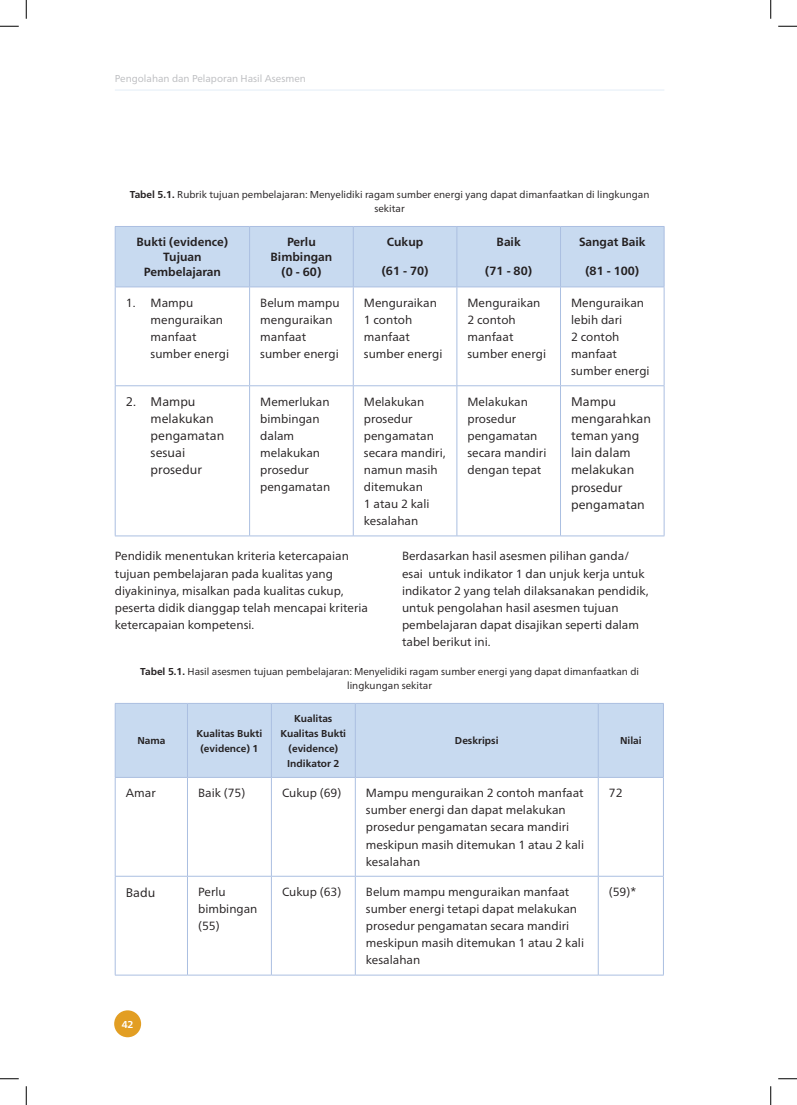
<style>
.page{position:relative;width:797px;height:1105px;background:#fff}
.page>*{position:absolute;margin:0;border:0;box-sizing:border-box;transform-origin:0 0}
.t1{font:12.5px/17.1px "Neue Frutiger World";color:#231f20}
.t2{font:11.88px/17.1px "Neue Frutiger World";color:#231f20}
.t3{font:700 11.88px/15px "Neue Frutiger World";color:#231f20;text-align:center}
.t4{font:10px/14.4px "Neue Frutiger World";color:#231f20;text-align:center}
.t5{font:700 10px/15px "Neue Frutiger World";color:#231f20;text-align:center}
.t6{font:10px "Neue Frutiger World";color:#bcbdc0}
.t7{font:700 10px "Neue Frutiger World";color:#fff}
.s1{font-weight:700}
</style>
<div class="page">
<hr style="left:115px;top:90px;width:549px;height:1px;background:#e3edf7">
<div style="left:114px;top:1010px;width:27px;height:27px;background:#e29e23;border-radius:50%"></div>
<div style="left:116px;top:227px;width:547px;height:60px;background:#c8daf0"></div>
<hr style="left:249px;top:227px;width:1px;height:60px;background:#abbfe1">
<hr style="left:353px;top:227px;width:1px;height:60px;background:#abbfe1">
<hr style="left:456px;top:227px;width:1px;height:60px;background:#abbfe1">
<hr style="left:560px;top:227px;width:1px;height:60px;background:#abbfe1">
<hr style="left:249px;top:287px;width:1px;height:98px;background:#abbfe1">
<hr style="left:353px;top:287px;width:1px;height:98px;background:#abbfe1">
<hr style="left:456px;top:287px;width:1px;height:98px;background:#abbfe1">
<hr style="left:560px;top:287px;width:1px;height:98px;background:#abbfe1">
<hr style="left:115px;top:385px;width:134px;height:1px;background:#abbfe1">
<hr style="left:249px;top:385px;width:104px;height:1px;background:#abbfe1">
<hr style="left:249px;top:386px;width:1px;height:150px;background:#abbfe1">
<hr style="left:353px;top:385px;width:104px;height:1px;background:#abbfe1">
<hr style="left:353px;top:386px;width:1px;height:150px;background:#abbfe1">
<hr style="left:457px;top:385px;width:103px;height:1px;background:#abbfe1">
<hr style="left:456px;top:386px;width:1px;height:150px;background:#abbfe1">
<hr style="left:560px;top:385px;width:104px;height:1px;background:#abbfe1">
<hr style="left:560px;top:386px;width:1px;height:150px;background:#abbfe1">
<hr style="left:115px;top:226px;width:134px;height:1px;background:#abbfe1">
<hr style="left:115px;top:227px;width:1px;height:60px;background:#abbfe1">
<hr style="left:249px;top:226px;width:104px;height:1px;background:#abbfe1">
<hr style="left:353px;top:226px;width:104px;height:1px;background:#abbfe1">
<hr style="left:457px;top:226px;width:103px;height:1px;background:#abbfe1">
<hr style="left:560px;top:226px;width:104px;height:1px;background:#abbfe1">
<hr style="left:663px;top:227px;width:1px;height:60px;background:#abbfe1">
<hr style="left:115px;top:287px;width:134px;height:1px;background:#abbfe1">
<hr style="left:249px;top:287px;width:104px;height:1px;background:#abbfe1">
<hr style="left:353px;top:287px;width:104px;height:1px;background:#abbfe1">
<hr style="left:457px;top:287px;width:103px;height:1px;background:#abbfe1">
<hr style="left:560px;top:287px;width:104px;height:1px;background:#abbfe1">
<hr style="left:115px;top:287px;width:1px;height:98px;background:#abbfe1">
<hr style="left:663px;top:287px;width:1px;height:98px;background:#abbfe1">
<hr style="left:115px;top:386px;width:1px;height:150px;background:#abbfe1">
<hr style="left:663px;top:386px;width:1px;height:150px;background:#abbfe1">
<hr style="left:115px;top:536px;width:134px;height:1px;background:#abbfe1">
<hr style="left:249px;top:536px;width:104px;height:1px;background:#abbfe1">
<hr style="left:353px;top:536px;width:104px;height:1px;background:#abbfe1">
<hr style="left:457px;top:536px;width:103px;height:1px;background:#abbfe1">
<hr style="left:560px;top:536px;width:104px;height:1px;background:#abbfe1">
<div style="left:116px;top:704px;width:547px;height:73px;background:#c8daf0"></div>
<hr style="left:187px;top:704px;width:1px;height:73px;background:#abbfe1">
<hr style="left:271px;top:704px;width:1px;height:73px;background:#abbfe1">
<hr style="left:355px;top:704px;width:1px;height:73px;background:#abbfe1">
<hr style="left:598px;top:704px;width:1px;height:73px;background:#abbfe1">
<hr style="left:187px;top:778px;width:1px;height:98px;background:#abbfe1">
<hr style="left:271px;top:778px;width:1px;height:98px;background:#abbfe1">
<hr style="left:355px;top:778px;width:1px;height:98px;background:#abbfe1">
<hr style="left:598px;top:778px;width:1px;height:98px;background:#abbfe1">
<hr style="left:187px;top:876px;width:1px;height:99px;background:#abbfe1">
<hr style="left:271px;top:876px;width:1px;height:99px;background:#abbfe1">
<hr style="left:355px;top:876px;width:1px;height:99px;background:#abbfe1">
<hr style="left:598px;top:876px;width:1px;height:99px;background:#abbfe1">
<hr style="left:115px;top:975px;width:72px;height:1px;background:#abbfe1">
<hr style="left:187px;top:975px;width:84px;height:1px;background:#abbfe1">
<hr style="left:271px;top:975px;width:84px;height:1px;background:#abbfe1">
<hr style="left:355px;top:975px;width:243px;height:1px;background:#abbfe1">
<hr style="left:598px;top:975px;width:65px;height:1px;background:#abbfe1">
<hr style="left:115px;top:703px;width:72px;height:1px;background:#abbfe1">
<hr style="left:115px;top:704px;width:1px;height:73px;background:#abbfe1">
<hr style="left:187px;top:703px;width:84px;height:1px;background:#abbfe1">
<hr style="left:271px;top:703px;width:84px;height:1px;background:#abbfe1">
<hr style="left:355px;top:703px;width:243px;height:1px;background:#abbfe1">
<hr style="left:598px;top:703px;width:65px;height:1px;background:#abbfe1">
<hr style="left:663px;top:704px;width:1px;height:73px;background:#abbfe1">
<hr style="left:115px;top:777px;width:72px;height:1px;background:#abbfe1">
<hr style="left:187px;top:777px;width:84px;height:1px;background:#abbfe1">
<hr style="left:271px;top:777px;width:84px;height:1px;background:#abbfe1">
<hr style="left:355px;top:777px;width:243px;height:1px;background:#abbfe1">
<hr style="left:598px;top:777px;width:65px;height:1px;background:#abbfe1">
<hr style="left:115px;top:778px;width:1px;height:98px;background:#abbfe1">
<hr style="left:663px;top:778px;width:1px;height:98px;background:#abbfe1">
<hr style="left:115px;top:876px;width:72px;height:1px;background:#abbfe1">
<hr style="left:115px;top:876px;width:1px;height:99px;background:#abbfe1">
<hr style="left:187px;top:876px;width:84px;height:1px;background:#abbfe1">
<hr style="left:271px;top:876px;width:84px;height:1px;background:#abbfe1">
<hr style="left:355px;top:876px;width:243px;height:1px;background:#abbfe1">
<hr style="left:598px;top:876px;width:65px;height:1px;background:#abbfe1">
<hr style="left:663px;top:876px;width:1px;height:99px;background:#abbfe1">
<svg style="left:0;top:25px;width:19px;height:2px"></svg>
<svg style="left:778px;top:25px;width:19px;height:2px"></svg>
<svg style="left:0;top:1078px;width:19px;height:1px"></svg>
<svg style="left:778px;top:1078px;width:19px;height:1px"></svg>
<svg style="left:25px;top:0;width:2px;height:19px"></svg>
<svg style="left:25px;top:1086px;width:2px;height:19px"></svg>
<svg style="left:770px;top:0;width:1px;height:19px"></svg>
<svg style="left:770px;top:1086px;width:1px;height:19px"></svg>
<p class="t6" style="left:115px;top:70px;width:192px">Pengolahan dan Pelaporan Hasil Asesmen</p>
<p class="t4" style="left:130px;top:187px;width:521px"><span class="s1">Tabel 5.1.</span> Rubrik tujuan pembelajaran: Menyelidiki ragam sumber energi yang dapat dimanfaatkan di lingkungan sekitar</p>
<p class="t3" style="left:136px;top:234px;width:93px">Bukti (evidence)<br>Tujuan<br>Pembelajaran</p>
<p class="t3" style="left:270px;top:234px;width:63px">Perlu<br>Bimbingan (0 - 60)</p>
<p class="t3" style="left:387px;top:234px;width:38px">Cukup</p>
<p class="t3" style="left:496px;top:234px;width:26px">Baik</p>
<p class="t3" style="left:485px;top:264px;width:48px">(71 - 80)</p>
<p class="t3" style="left:579px;top:234px;width:68px">Sangat Baik</p>
<p class="t3" style="left:585px;top:264px;width:55px">(81 - 100)</p>
<p class="t3" style="left:381px;top:264px;width:48px">(61 - 70)</p>
<p class="t2" style="left:151px;top:294px;width:80px;text-indent:-25px">1. Mampu menguraikan manfaat sumber energi</p>
<p class="t2" style="left:260px;top:294px;width:81px">Belum mampu menguraikan manfaat sumber energi</p>
<p class="t2" style="left:364px;top:294px;width:80px">Menguraikan<br>1 contoh manfaat sumber energi</p>
<p class="t2" style="left:467px;top:294px;width:80px">Menguraikan<br>2 contoh manfaat sumber energi</p>
<p class="t2" style="left:571px;top:294px;width:80px">Menguraikan lebih dari<br>2 contoh manfaat sumber energi</p>
<p class="t1" style="left:151px;top:393px;width:75px;text-indent:-25px">2. Mampu melakukan pengamatan sesuai prosedur</p>
<p class="t2" style="left:260px;top:393px;width:71px">Memerlukan bimbingan dalam melakukan prosedur pengamatan</p>
<p class="t2" style="left:364px;top:393px;width:83px">Melakukan prosedur pengamatan secara mandiri, namun masih ditemukan<br>1 atau 2 kali kesalahan</p>
<p class="t2" style="left:467px;top:393px;width:80px">Melakukan prosedur pengamatan secara mandiri dengan tepat</p>
<p class="t1" style="left:571px;top:393px;width:81px">Mampu mengarahkan teman yang lain dalam melakukan prosedur pengamatan</p>
<p class="t2" style="left:115px;top:548px;width:255px">Pendidik menentukan kriteria ketercapaian tujuan pembelajaran pada kualitas yang diyakininya, misalkan pada kualitas cukup, peserta didik dianggap telah mencapai kriteria ketercapaian kompetensi.</p>
<p class="t2" style="left:402px;top:548px;width:248px">Berdasarkan hasil asesmen pilihan ganda/ esai untuk indikator 1 dan unjuk kerja untuk indikator 2 yang telah dilaksanakan pendidik, untuk pengolahan hasil asesmen tujuan pembelajaran dapat disajikan seperti dalam tabel berikut ini.</p>
<p class="t4" style="left:140px;top:664px;width:500px"><span class="s1">Tabel 5.1.</span> Hasil asesmen tujuan pembelajaran: Menyelidiki ragam sumber energi yang dapat dimanfaatkan di lingkungan sekitar</p>
<p class="t5" style="left:137px;top:733px;width:29px">Nama</p>
<p class="t5" style="left:197px;top:726px;width:67px">Kualitas Bukti (evidence) 1</p>
<p class="t5" style="left:280px;top:711px;width:67px">Kualitas<br>Kualitas Bukti (evidence)<br>Indikator 2</p>
<p class="t5" style="left:455px;top:733px;width:45px">Deskripsi</p>
<p class="t5" style="left:620px;top:733px;width:23px">Nilai</p>
<p class="t2" style="left:126px;top:785px;width:31px">Amar</p>
<p class="t2" style="left:198px;top:785px;width:49px">Baik (75)</p>
<p class="t2" style="left:282px;top:785px;width:61px">Cukup (69)</p>
<p class="t2" style="left:366px;top:785px;width:220px">Mampu menguraikan 2 contoh manfaat sumber energi dan dapat melakukan prosedur pengamatan secara mandiri meskipun masih ditemukan 1 atau 2 kali kesalahan</p>
<p class="t2" style="left:609px;top:785px;width:15px">72</p>
<p class="t1" style="left:126px;top:884px;width:31px">Badu</p>
<p class="t2" style="left:198px;top:883px;width:61px">Perlu bimbingan (55)</p>
<p class="t2" style="left:282px;top:883px;width:61px">Cukup (63)</p>
<p class="t2" style="left:366px;top:883px;width:220px">Belum mampu menguraikan manfaat sumber energi tetapi dapat melakukan prosedur pengamatan secara mandiri meskipun masih ditemukan 1 atau 2 kali kesalahan</p>
<p class="t2" style="left:609px;top:883px;width:29px">(59)*</p>
<p class="t7" style="left:122px;top:1015px;width:13px">42</p>
</div>
